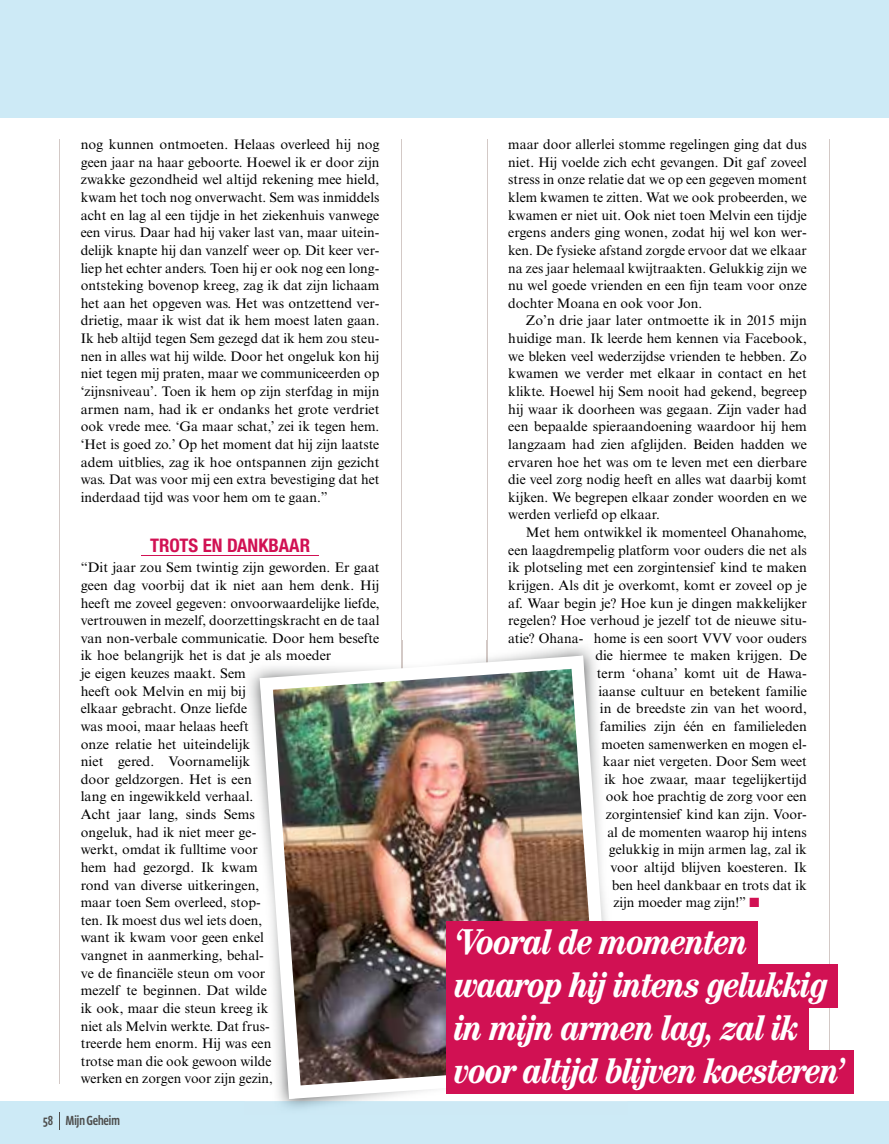
<style>
.page{position:relative;width:889px;height:1144px;background:#cdeaf6}
.page>*{position:absolute;margin:0;border:0;box-sizing:border-box;transform-origin:0 0}
.t1{font:italic 700 condensed 36px/43.2px "Century Std";letter-spacing:-.025em;color:#fff}
.t2{font:700 condensed 18.75px "Helvetica Neue LT Std";color:#d11153}
.t3{font:13.8px/17.7px "Times New Roman MT Std";color:#000;text-align:justify}
.t4{font:500 13.5px "Vista Sans Nar OTCE";letter-spacing:-.04em;color:#4e4e4d}
</style>
<div class="page">
<div style="left:0;top:119px;width:889px;height:982px;background:#fff"></div>
<hr style="left:401px;top:139px;width:1px;height:944px;background:#d3c9c6">
<hr style="left:59px;top:139px;width:1px;height:944px;background:#d3c9c6">
<hr style="left:486px;top:139px;width:1px;height:944px;background:#d3c9c6">
<hr style="left:829px;top:139px;width:1px;height:944px;background:#d3c9c6">
<img style="left:249px;top:640px;width:343px;height:469px">
<img style="left:401px;top:640px;width:1px;height:15px">
<img style="left:486px;top:640px;width:1px;height:15px">
<svg style="left:260px;top:655px;width:346px;height:444px"></svg>
<img style="left:273px;top:669px;width:326px;height:416px">
<hr style="left:142px;top:555px;width:177px;height:1px;background:#d11153">
<div style="left:446px;top:921px;width:312px;height:43px;background:#d11153"></div>
<div style="left:446px;top:964px;width:392px;height:43px;background:#d11153"></div>
<div style="left:446px;top:1007px;width:363px;height:43px;background:#d11153"></div>
<div style="left:446px;top:1050px;width:408px;height:44px;background:#d11153"></div>
<svg style="left:59px;top:1112px;width:1px;height:17px"></svg>
<p class="t3" style="left:81px;top:136px;width:300px">nog kunnen ontmoeten. Helaas overleed hij nog geen jaar na haar geboorte. Hoewel ik er door zijn zwakke gezondheid wel altijd rekening mee hield, kwam het toch nog onverwacht. Sem was inmiddels acht en lag al een tijdje in het ziekenhuis vanwege een virus. Daar had hij vaker last van, maar uitein&shy;delijk knapte hij dan vanzelf weer op. Dit keer ver&shy;liep het echter anders. Toen hij er ook nog een long&shy;ontsteking bovenop kreeg, zag ik dat zijn lichaam het aan het opgeven was. Het was ontzettend ver&shy;drietig, maar ik wist dat ik hem moest laten gaan.<br>Ik heb altijd tegen Sem gezegd dat ik hem zou steu&shy;nen in alles wat hij wilde. Door het ongeluk kon hij niet tegen mij praten, maar we communiceerden op ‘zijnsniveau’. Toen ik hem op zijn sterfdag in mijn armen nam, had ik er ondanks het grote verdriet ook vrede mee. ‘Ga maar schat,’ zei ik tegen hem. ‘Het is goed zo.’ Op het moment dat hij zijn laatste adem uitblies, zag ik hoe ontspannen zijn gezicht was. Dat was voor mij een extra bevestiging dat het inderdaad tijd was voor hem om te gaan.”</p>
<h2 class="t2" style="left:150px;top:534px;width:161px">TROTS EN DANKBAAR</h2>
<p class="t3" style="left:81px;top:559px;width:300px;text-align:left">“Dit jaar zou Sem twintig zijn geworden. Er gaat geen dag voorbij dat ik niet aan hem denk. Hij heeft me zoveel gegeven: onvoorwaardelijke liefde, vertrouwen in mezelf, doorzettingskracht en de taal van non-verbale communicatie. Door hem besefte ik hoe belangrijk het is dat je als moeder<br>je eigen keuzes maakt. Sem<br>heeft ook Melvin en mij bij<br>elkaar gebracht. Onze liefde<br>was mooi, maar helaas heeft<br>onze relatie het uiteindelijk<br>niet gered. Voornamelijk<br>door geldzorgen. Het is een<br>lang en ingewikkeld verhaal.<br>Acht jaar lang, sinds Sems<br>ongeluk, had ik niet meer ge-<br>werkt, omdat ik fulltime voor<br>hem had gezorgd. Ik kwam<br>rond van diverse uitkeringen,<br>maar toen Sem overleed, stop-<br>ten. Ik moest dus wel iets doen,<br>want ik kwam voor geen enkel<br>vangnet in aanmerking, behal-<br>ve de nanciële steun om voor<br>mezelf te beginnen. Dat wilde<br>ik ook, maar die steun kreeg ik<br>niet als Melvin werkte. Dat frus-<br>treerde hem enorm. Hij was een<br>trotse man die ook gewoon wilde<br>werken en zorgen voor zijn gezin,</p>
<p class="t4" style="left:43px;top:1112px;width:79px">58 Mijn Geheim</p>
<p class="t3" style="left:508px;top:136px;width:300px">maar door allerlei stomme regelingen ging dat dus niet. Hij voelde zich echt gevangen. Dit gaf zoveel stress in onze relatie dat we op een gegeven moment klem kwamen te zitten. Wat we ook probeerden, we kwamen er niet uit. Ook niet toen Melvin een tijdje ergens anders ging wonen, zodat hij wel kon wer&shy;ken. De fysieke afstand zorgde ervoor dat we elkaar na zes jaar helemaal kwijtraakten. Gelukkig zijn we nu wel goede vrienden en een jn team voor onze dochter Moana en ook voor Jon.</p>
<p class="t3" style="left:508px;top:312px;width:300px;text-indent:18px">Zo’n drie jaar later ontmoette ik in 2015 mijn huidige man. Ik leerde hem kennen via Facebook, we bleken veel wederzijdse vrienden te hebben. Zo kwamen we verder met elkaar in contact en het klikte. Hoewel hij Sem nooit had gekend, begreep hij waar ik doorheen was gegaan. Zijn vader had een bepaalde spieraandoening waardoor hij hem langzaam had zien afglijden. Beiden hadden we ervaren hoe het was om te leven met een dierbare die veel zorg nodig heeft en alles wat daarbij komt kijken. We begrepen elkaar zonder woorden en we werden verliefd op elkaar.</p>
<p class="t3" style="left:526px;top:523px;width:282px">Met hem ontwikkel ik momenteel Ohanahome,</p>
<p class="t3" style="left:508px;top:541px;width:300px">een laagdrempelig platform voor ouders die net als</p>
<p class="t3" style="left:508px;top:559px;width:300px">ik plotseling met een zorgintensief kind te maken</p>
<p class="t3" style="left:508px;top:576px;width:300px">krijgen. Als dit je overkomt, komt er zoveel op je</p>
<p class="t3" style="left:508px;top:594px;width:300px">af. Waar begin je? Hoe kun je dingen makkelijker</p>
<p class="t3" style="left:508px;top:612px;width:300px">regelen? Hoe verhoud je jezelf tot de nieuwe situ-</p>
<p class="t3" style="left:508px;top:629px;width:300px">atie? Ohana- home is een soort VVV voor ouders</p>
<p class="t3" style="left:595px;top:647px;width:213px">die hiermee te maken krijgen. De</p>
<p class="t3" style="left:597px;top:664px;width:211px">term ‘ohana’ komt uit de Hawa-</p>
<p class="t3" style="left:598px;top:682px;width:210px">iaanse cultuur en betekent familie</p>
<p class="t3" style="left:600px;top:700px;width:209px">in de breedste zin van het woord,</p>
<p class="t3" style="left:600px;top:717px;width:209px">families zijn één en familieleden</p>
<p class="t3" style="left:601px;top:735px;width:207px">moeten samenwerken en mogen el-</p>
<p class="t3" style="left:603px;top:753px;width:206px">kaar niet vergeten. Door Sem weet</p>
<p class="t3" style="left:604px;top:770px;width:204px">ik hoe zwaar, maar tegelijkertijd</p>
<p class="t3" style="left:606px;top:788px;width:202px">ook hoe prachtig de zorg voor een</p>
<p class="t3" style="left:606px;top:805px;width:203px">zorgintensief kind kan zijn. Voor-</p>
<p class="t3" style="left:607px;top:823px;width:201px">al de momenten waarop hij intens</p>
<p class="t3" style="left:609px;top:841px;width:200px">gelukkig in mijn armen lag, zal ik</p>
<p class="t3" style="left:610px;top:858px;width:198px">voor altijd blijven koesteren. Ik</p>
<p class="t3" style="left:612px;top:876px;width:196px">ben heel dankbaar en trots dat ik</p>
<p class="t3" style="left:613px;top:894px;width:134px">zijn moeder mag zijn!”</p>
<h1 class="t1" style="left:455px;top:919px;width:391px">‘Vooral de momenten waarop hij intens gelukkig in mijn armen lag, zal ik voor altijd blijven koesteren’</h1>
</div>
